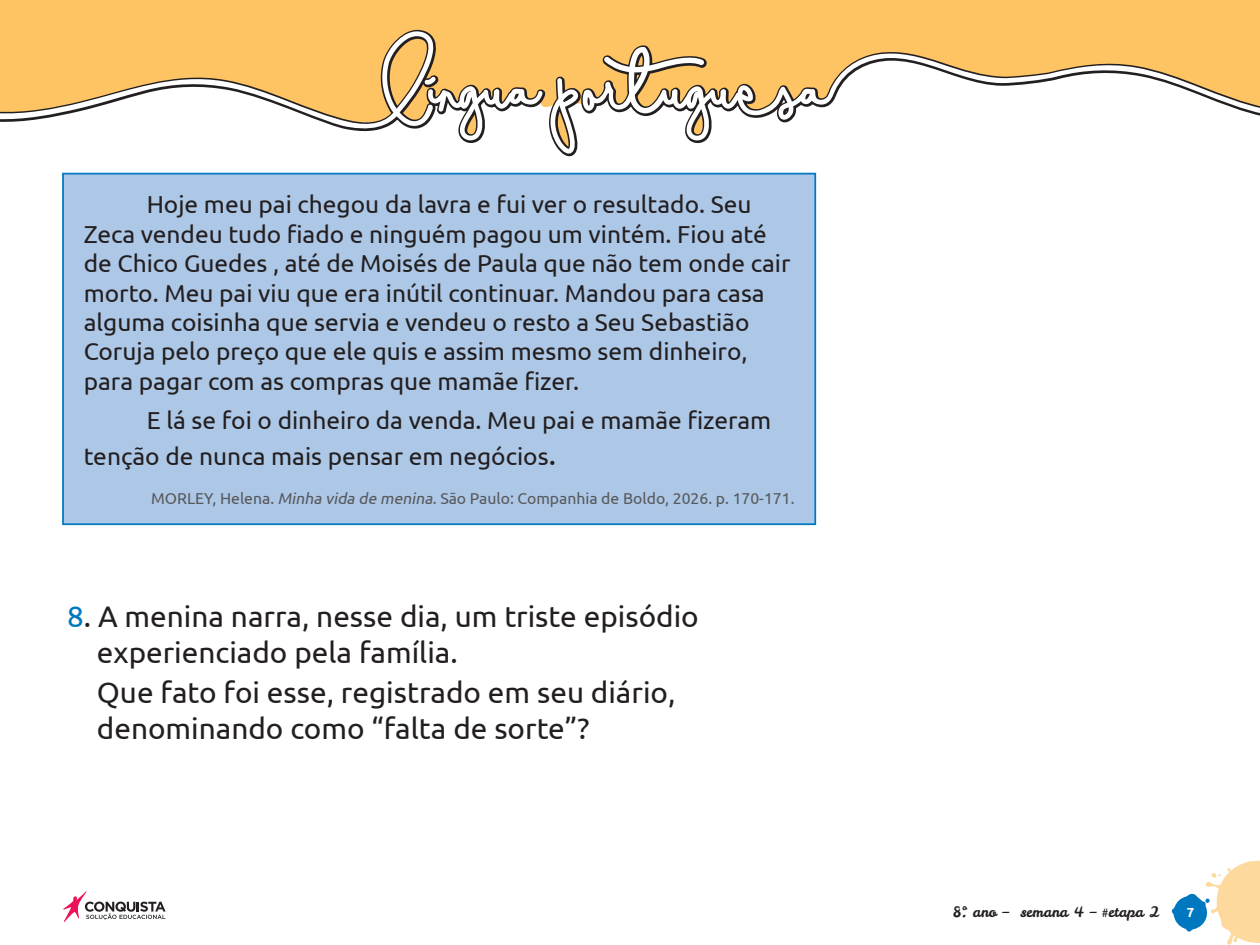
<style>
.page{position:relative;width:1260px;height:945px;background:#fff}
.page>*{position:absolute;margin:0;border:0;box-sizing:border-box;transform-origin:0 0}
._03_Texto_Geral_-_Nú{font:29.75px/35.7px "Ubuntu";color:#231f20}
._01_Texto_Geral{font:24.5px/29.4px "Ubuntu";color:#231f20}
._07_Referência_Fonte{font:15.75px "Ubuntu";color:#57585a}
.t1{font:14.35px "Leckerli One";color:#231f20}
.t2{font:700 13.12px "Ubuntu";color:#fff}
.s1{font-size:29.75px}
.s2{font-style:italic}
.s3{color:#0078c0}
</style>
<div class="page">
<svg style="left:1172px;top:861px;width:88px;height:84px"></svg>
<svg style="left:63px;top:891px;width:103px;height:31px"></svg>
<svg style="left:0;top:0;width:1260px;height:157px;background:#fdc970"></svg>
<svg style="left:0;top:31px;width:1260px;height:123px"></svg>
<div style="left:63px;top:174px;width:752px;height:350px;background:#adc7e7"></div>
<div style="left:62px;top:173px;width:754px;height:352px;border:2px solid #0078c0"></div>
<p class="_01_Texto_Geral" style="left:84px;top:189px;width:708px;text-indent:63px">Hoje meu pai chegou da lavra e fui ver o resultado. Seu Zeca vendeu tudo fiado e ninguém pagou um vintém. Fiou até de Chico Guedes , até de Moisés de Paula que não tem onde cair morto. Meu pai viu que era inútil continuar. Mandou para casa alguma coisinha que servia e vendeu o resto a Seu Sebastião Coruja pelo preço que ele quis e assim mesmo sem dinheiro, para pagar com as compras que mamãe fizer.</p>
<p class="_01_Texto_Geral" style="left:84px;top:402px;width:689px;line-height:35.7px;text-indent:63px">E lá se foi o dinheiro da venda. Meu pai e mamãe fizeram tenção de nunca mais pensar em negócios<span class="s1">.</span></p>
<p class="_07_Referência_Fonte" style="left:151px;top:488px;width:645px">MORLEY, Helena. <span class="s2">Minha vida de menina</span>. São Paulo: Companhia de Boldo, 2026. p. 170-171.</p>
<p class="_03_Texto_Geral_-_Nú" style="left:97px;top:598px;width:604px;text-indent:-30px"><span class="s3">8</span>. A menina narra, nesse dia, um triste episódio experienciado pela família.</p>
<p class="_03_Texto_Geral_-_Nú" style="left:97px;top:674px;width:580px">Que fato foi esse, registrado em seu diário, denominando como “falta de sorte”?</p>
<p class="t1" style="left:953px;top:903px;width:208px">8º. ano – semana 4 – #etapa 2</p>
<p class="t2" style="left:1187px;top:905px;width:9px">7</p>
</div>
